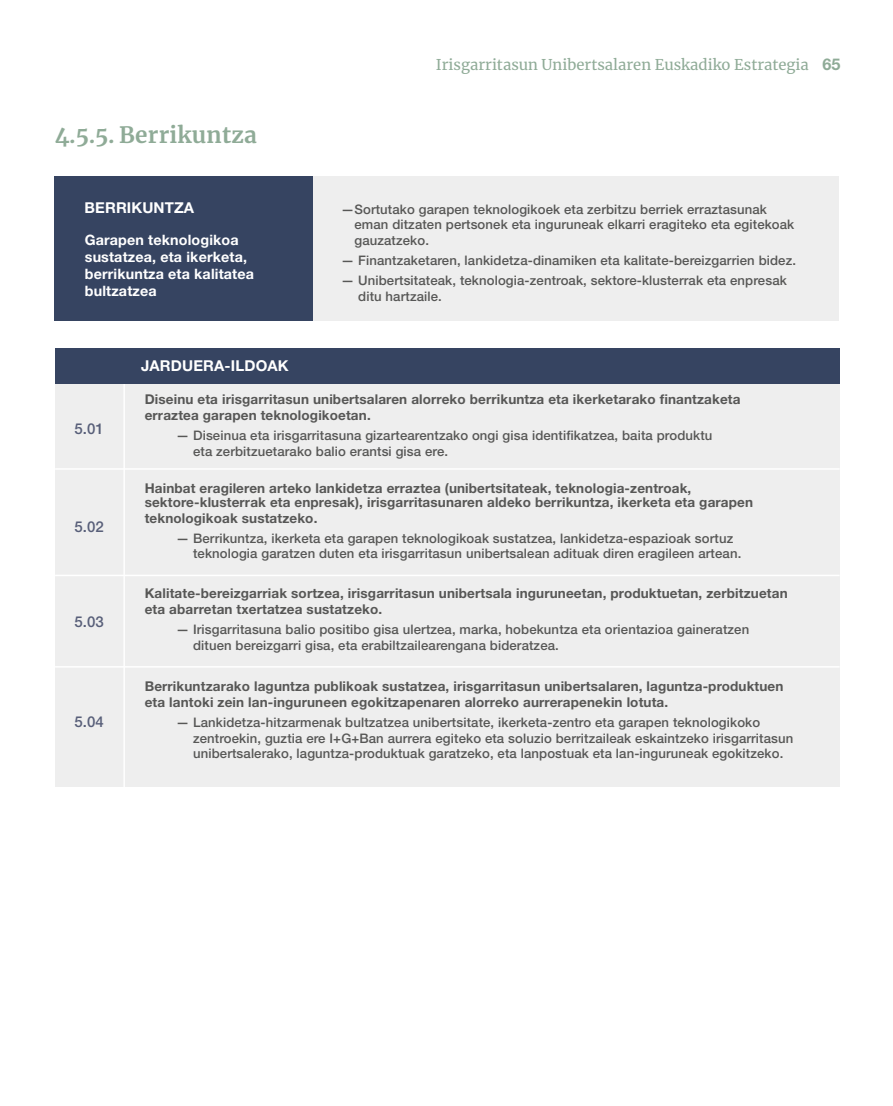
<style>
.page{position:relative;width:893px;height:1106px;background:#fff}
.page>*{position:absolute;margin:0;border:0;box-sizing:border-box;transform-origin:0 0}
.t1{font:700 22.5px "Merriweather";letter-spacing:.01em;color:#8fab97}
.t2{font:700 15px "Helvetica Neue LT Std";letter-spacing:.01em;color:#fff}
.t3{font:500 15px "Helvetica Neue LT Std";letter-spacing:.01em;color:#585f79}
.t4{font:14.85px "Merriweather";color:#8fab97}
.t5{font:700 14.25px/17.2px "Helvetica Neue LT Std";letter-spacing:.01em;color:#fff}
.t6{font:700 13.5px/16.2px "Helvetica Neue LT Std";letter-spacing:.01em;color:#575756}
.t7{font:500 13.2px/15.8px "Helvetica Neue LT Std";letter-spacing:.01em;color:#575756}
.s1{font-family:"Helvetica Neue LT Std";font-weight:700;font-size:16.2px}
</style>
<div class="page">
<div style="left:312px;top:176px;width:527px;height:145px;background:#eee"></div>
<div style="left:54px;top:176px;width:258px;height:145px;background:#364461"></div>
<div style="left:55px;top:383px;width:785px;height:403px;background:#eee"></div>
<hr style="left:123px;top:377px;width:2px;height:424px;background:#fff">
<div style="left:55px;top:347px;width:785px;height:36px;background:#364461"></div>
<hr style="left:55px;top:468px;width:785px;height:2px;background:#fff">
<hr style="left:55px;top:574px;width:785px;height:2px;background:#fff">
<hr style="left:55px;top:666px;width:785px;height:1px;background:#fff">
<h1 class="t1" style="left:55px;top:119px;width:204px">4.5.5. Berrikuntza</h1>
<p class="t2" style="left:85px;top:198px;width:111px">BERRIKUNTZA</p>
<p class="t5" style="left:85px;top:231px;width:171px">Garapen teknologikoa sustatzea, eta ikerketa, berrikuntza eta kalitatea bultzatzea</p>
<p class="t2" style="left:141px;top:356px;width:149px">JARDUERA-ILDOAK</p>
<p class="t4" style="left:436px;top:54px;width:406px">Irisgarritasun Unibertsalaren Euskadiko Estrategia <span class="s1">65</span></p>
<p class="t7" style="left:354px;top:201px;width:441px;text-indent:-13px">—Sortutako garapen teknologikoek eta zerbitzu berriek erraztasunak eman ditzaten pertsonek eta inguruneak elkarri eragiteko eta egitekoak gauzatzeko.</p>
<p class="t7" style="left:341px;top:252px;width:456px">— Finantzaketaren, lankidetza-dinamiken eta kalitate-bereizgarrien bidez.</p>
<p class="t7" style="left:358px;top:272px;width:430px;text-indent:-17px">— Unibertsitateak, teknologia-zentroak, sektore-klusterrak eta enpresak ditu hartzaile.</p>
<p class="t3" style="left:74px;top:419px;width:31px">5.01</p>
<p class="t3" style="left:74px;top:518px;width:31px">5.02</p>
<p class="t3" style="left:74px;top:612px;width:31px">5.03</p>
<p class="t3" style="left:74px;top:712px;width:31px">5.04</p>
<p class="t6" style="left:145px;top:390px;width:597px">Diseinu eta irisgarritasun unibertsalaren alorreko berrikuntza eta ikerketarako finantzaketa erraztea garapen teknologikoetan.</p>
<p class="t7" style="left:193px;top:427px;width:521px;text-indent:-17px">— Diseinua eta irisgarritasuna gizartearentzako ongi gisa identifikatzea, baita produktu eta zerbitzuetarako balio erantsi gisa ere.</p>
<p class="t6" style="left:145px;top:481px;width:610px;line-height:13.5px">Hainbat eragileren arteko lankidetza erraztea (unibertsitateak, teknologia-zentroak, sektore-klusterrak eta enpresak), irisgarritasunaren aldeko berrikuntza, ikerketa eta garapen</p>
<p class="t6" style="left:145px;top:509px;width:174px">teknologikoak sustatzeko.</p>
<p class="t7" style="left:193px;top:530px;width:550px;text-indent:-17px">— Berrikuntza, ikerketa eta garapen teknologikoak sustatzea, lankidetza-espazioak sortuz teknologia garatzen duten eta irisgarritasun unibertsalean adituak diren eragileen artean.</p>
<p class="t6" style="left:145px;top:585px;width:644px;line-height:15.8px">Kalitate-bereizgarriak sortzea, irisgarritasun unibertsala inguruneetan, produktuetan, zerbitzuetan eta abarretan txertatzea sustatzeko.</p>
<p class="t7" style="left:193px;top:621px;width:558px;text-indent:-17px">— Irisgarritasuna balio positibo gisa ulertzea, marka, hobekuntza eta orientazioa gaineratzen dituen bereizgarri gisa, eta erabiltzailearengana bideratzea.</p>
<p class="t6" style="left:145px;top:677px;width:640px">Berrikuntzarako laguntza publikoak sustatzea, irisgarritasun unibertsalaren, laguntza-produktuen eta lantoki zein lan-inguruneen egokitzapenaren alorreko aurrerapenekin lotuta.</p>
<p class="t7" style="left:193px;top:714px;width:602px;text-indent:-17px">— Lankidetza-hitzarmenak bultzatzea unibertsitate, ikerketa-zentro eta garapen teknologikoko zentroekin, guztia ere I+G+Ban aurrera egiteko eta soluzio berritzaileak eskaintzeko irisgarritasun unibertsalerako, laguntza-produktuak garatzeko, eta lanpostuak eta lan-inguruneak egokitzeko.</p>
</div>
